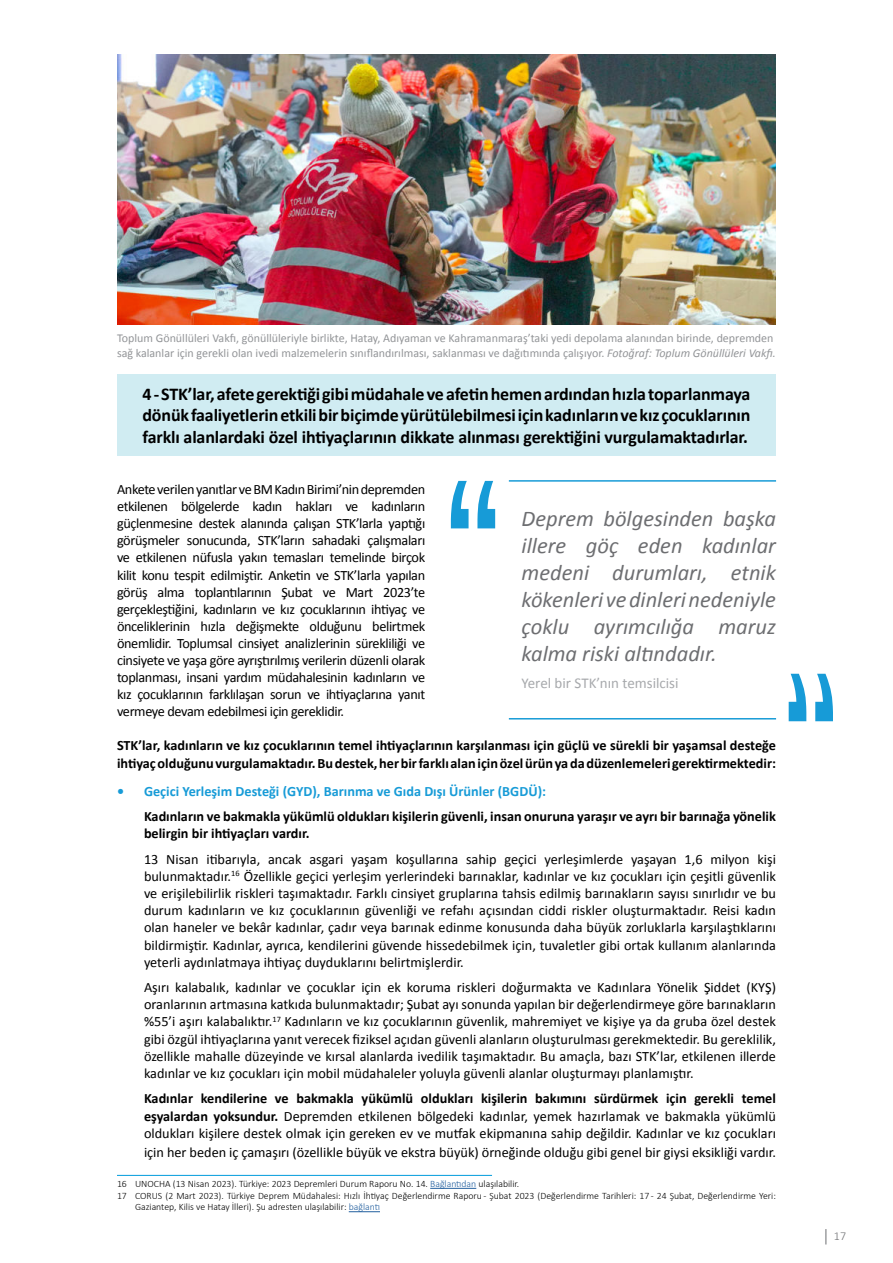
<style>
.page{position:relative;width:893px;height:1263px;background:#fff}
.page>*{position:absolute;margin:0;border:0;box-sizing:border-box;transform-origin:0 0}
.t1{font:italic 22.5px/27px "Calibri";color:#6d6e71;text-align:justify}
.t2{font:700 18px/21.6px "Calibri";letter-spacing:-.01em;color:#000;text-align:justify}
.t3{font:15px "Calibri";color:#a7a9ac}
.t4{font:14.25px/17.1px "Calibri";color:#000;text-align:justify}
.t5{font:700 14.25px/17.1px "Calibri";color:#000}
.t6{font:700 14.25px "Calibri";color:#179bd7}
.t7{font:12px/14.4px "Calibri";color:#939598}
.t8{font:300 12px "Calibri";color:#6d6e71}
.t9{font:300 9.75px "Calibri";color:#000}
.s1{font-style:italic}
.s2{font-weight:700}
.s3{color:#215e9e}
</style>
<div class="page">
<svg style="left:825px;top:1229px;width:1px;height:15px"></svg>
<div style="left:117px;top:375px;width:659px;height:81px;background:#d0ecf2"></div>
<hr style="left:117px;top:1175px;width:375px;height:1px;background:#009cdc">
<hr style="left:430px;top:1188px;width:46px;height:1px;background:#215e9e">
<hr style="left:349px;top:1211px;width:31px;height:1px;background:#215e9e">
<img style="left:117px;top:54px;width:659px;height:271px">
<svg style="left:451px;top:481px;width:44px;height:47px"></svg>
<hr style="left:509px;top:480px;width:267px;height:2px;background:#189bd7">
<svg style="left:789px;top:674px;width:44px;height:47px"></svg>
<hr style="left:509px;top:718px;width:267px;height:1px;background:#189bd7">
<p class="t7" style="left:117px;top:330px;width:660px">Toplum Gönüllüleri Vakfı, gönüllüleriyle birlikte, Hatay, Adıyaman ve Kahramanmaraş’taki yedi depolama alanından birinde, depremden sağ kalanlar için gerekli olan ivedi malzemelerin sınıflandırılması, saklanması ve dağıtımında çalışıyor. <span class="s1">Fotoğraf: Toplum Gönüllüleri Vakfı.</span></p>
<p class="t2" style="left:142px;top:382px;width:609px">4 - STK’lar, afete gerektiği gibi müdahale ve afetin hemen ardından hızla toparlanmaya dönük faaliyetlerin etkili bir biçimde yürütülebilmesi için kadınların ve kız çocuklarının farklı alanlardaki özel ihtiyaçlarının dikkate alınması gerektiğini vurgulamaktadırlar.</p>
<p class="t4" style="left:117px;top:480px;width:310px">Ankete verilen yanıtlar ve BM Kadın Birimi’nin depremden etkilenen bölgelerde kadın hakları ve kadınların güçlenmesine destek alanında çalışan STK’larla yaptığı görüşmeler sonucunda, STK’ların sahadaki çalışmaları ve etkilenen nüfusla yakın temasları temelinde birçok kilit konu tespit edilmiştir. Anketin ve STK’larla yapılan görüş alma toplantılarının Şubat ve Mart 2023’te gerçekleştiğini, kadınların ve kız çocuklarının ihtiyaç ve önceliklerinin hızla değişmekte olduğunu belirtmek önemlidir. Toplumsal cinsiyet analizlerinin sürekliliği ve cinsiyete ve yaşa göre ayrıştırılmış verilerin düzenli olarak toplanması, insani yardım müdahalesinin kadınların ve kız çocuklarının farklılaşan sorun ve ihtiyaçlarına yanıt vermeye devam edebilmesi için gereklidir.</p>
<p class="t5" style="left:117px;top:737px;width:660px">STK’lar, kadınların ve kız çocuklarının temel ihtiyaçlarının karşılanması için güçlü ve sürekli bir yaşamsal desteğe ihtiyaç olduğunu vurgulamaktadır. Bu destek, her bir farklı alan için özel ürün ya da düzenlemeleri gerektirmektedir:</p>
<p class="t6" style="left:117px;top:781px;width:430px">• Geçici Yerleşim Desteği (GYD), Barınma ve Gıda Dışı Ürünler (BGDÜ):</p>
<p class="t5" style="left:144px;top:807px;width:633px">Kadınların ve bakmakla yükümlü oldukları kişilerin güvenli, insan onuruna yaraşır ve ayrı bir barınağa yönelik belirgin bir ihtiyaçları vardır.</p>
<p class="t4" style="left:144px;top:850px;width:633px">13 Nisan itibarıyla, ancak asgari yaşam koşullarına sahip geçici yerleşimlerde yaşayan 1,6 milyon kişi bulunmaktadır.<sup>16</sup> Özellikle geçici yerleşim yerlerindeki barınaklar, kadınlar ve kız çocukları için çeşitli güvenlik ve erişilebilirlik riskleri taşımaktadır. Farklı cinsiyet gruplarına tahsis edilmiş barınakların sayısı sınırlıdır ve bu durum kadınların ve kız çocuklarının güvenliği ve refahı açısından ciddi riskler oluşturmaktadır. Reisi kadın olan haneler ve bekâr kadınlar, çadır veya barınak edinme konusunda daha büyük zorluklarla karşılaştıklarını bildirmiştir. Kadınlar, ayrıca, kendilerini güvende hissedebilmek için, tuvaletler gibi ortak kullanım alanlarında yeterli aydınlatmaya ihtiyaç duyduklarını belirtmişlerdir.</p>
<p class="t4" style="left:144px;top:978px;width:633px">Aşırı kalabalık, kadınlar ve çocuklar için ek koruma riskleri doğurmakta ve Kadınlara Yönelik Şiddet (KYŞ) oranlarının artmasına katkıda bulunmaktadır; Şubat ayı sonunda yapılan bir değerlendirmeye göre barınakların %55’i aşırı kalabalıktır.<sup>17</sup> Kadınların ve kız çocuklarının güvenlik, mahremiyet ve kişiye ya da gruba özel destek gibi özgül ihtiyaçlarına yanıt verecek fiziksel açıdan güvenli alanların oluşturulması gerekmektedir. Bu gereklilik, özellikle mahalle düzeyinde ve kırsal alanlarda ivedilik taşımaktadır. Bu amaçla, bazı STK’lar, etkilenen illerde kadınlar ve kız çocukları için mobil müdahaleler yoluyla güvenli alanlar oluşturmayı planlamıştır.</p>
<p class="t4" style="left:144px;top:1089px;width:633px"><span class="s2">Kadınlar kendilerine ve bakmakla yükümlü oldukları kişilerin bakımını sürdürmek için gerekli temel eşyalardan yoksundur.</span> Depremden etkilenen bölgedeki kadınlar, yemek hazırlamak ve bakmakla yükümlü oldukları kişilere destek olmak için gereken ev ve mutfak ekipmanına sahip değildir. Kadınlar ve kız çocukları</p>
<p class="t4" style="left:144px;top:1143px;width:633px">için her beden iç çamaşırı (özellikle büyük ve ekstra büyük) örneğinde olduğu gibi genel bir giysi eksikliği vardır.</p>
<p class="t9" style="left:117px;top:1178px;width:404px">16 UNOCHA (13 Nisan 2023). Türkiye: 2023 Depremleri Durum Raporu No. 14. <span class="s3">Bağlantıdan</span> ulaşılabilir.</p>
<p class="t9" style="left:117px;top:1190px;width:660px">17 CORUS (2 Mart 2023). Türkiye Deprem Müdahalesi: Hızlı İhtiyaç Değerlendirme Raporu - Şubat 2023 (Değerlendirme Tarihleri: 17 - 24 Şubat, Değerlendirme Yeri:</p>
<p class="t9" style="left:135px;top:1201px;width:246px">Gaziantep, Kilis ve Hatay İlleri). Şu adresten ulaşılabilir: <span class="s3">bağlantı</span></p>
<h1 class="t1" style="left:522px;top:504px;width:256px">Deprem bölgesinden başka illere göç eden kadınlar medeni durumları, etnik kökenleri ve dinleri nedeniyle çoklu ayrımcılığa maruz kalma riski altındadır.</h1>
<p class="t3" style="left:522px;top:673px;width:158px">Yerel bir STK’nın temsilcisi</p>
<p class="t8" style="left:834px;top:1229px;width:14px">17</p>
</div>
